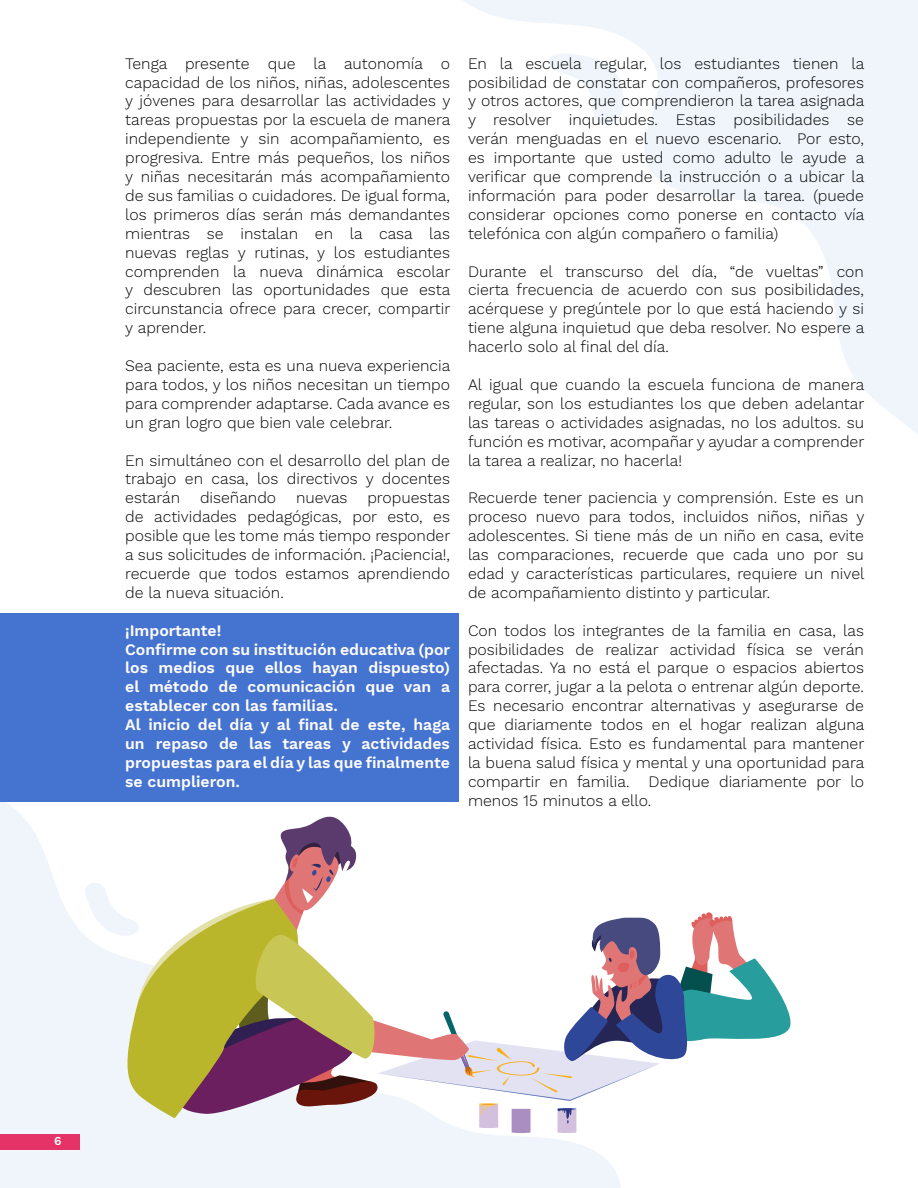
<style>
.page{position:relative;width:918px;height:1188px;background:#fff}
.page>*{position:absolute;margin:0;border:0;box-sizing:border-box;transform-origin:0 0}
.t1{font:300 15.75px/18.9px "Work Sans";color:#000;text-align:justify}
.t2{font:600 15.75px/18.9px "Work Sans";color:#fffdfe}
.t3{font:600 12px "Work Sans";color:#fff}
</style>
<div class="page">
<svg style="left:462px;top:0;width:456px;height:434px"></svg>
<svg style="left:0;top:801px;width:621px;height:387px;fill:#eff5fa"></svg>
<div style="left:0;top:613px;width:459px;height:188px;background:#4573d0"></div>
<svg style="left:82px;top:813px;width:709px;height:320px"></svg>
<p class="t1" style="left:125px;top:54px;width:327px">Tenga presente que la autonomía o capacidad de los niños, niñas, adolescentes y jóvenes para desarrollar las actividades y tareas propuestas por la escuela de manera independiente y sin acompañamiento, es progresiva. Entre más pequeños, los niños y niñas necesitarán más acompañamiento de sus familias o cuidadores. De igual forma, los primeros días serán más demandantes mientras se instalan en la casa las nuevas reglas y rutinas, y los estudiantes comprenden la nueva dinámica escolar y descubren las oportunidades que esta circunstancia ofrece para crecer, compartir y aprender.</p>
<p class="t1" style="left:125px;top:357px;width:327px">Sea paciente, esta es una nueva experiencia para todos, y los niños necesitan un tiempo para comprender adaptarse. Cada avance es un gran logro que bien vale celebrar.</p>
<p class="t1" style="left:125px;top:451px;width:326px">En simultáneo con el desarrollo del plan de trabajo en casa, los directivos y docentes estarán</p>
<p class="t1" style="left:200px;top:489px;width:78px">diseñando</p>
<p class="t1" style="left:296px;top:489px;width:53px">nuevas</p>
<p class="t1" style="left:125px;top:489px;width:327px;text-indent:242px">propuestas de actividades pedagógicas, por esto, es posible que les tome más tiempo responder a sus solicitudes de información. ¡Paciencia!, recuerde que todos estamos aprendiendo de la nueva situación.</p>
<p class="t2" style="left:125px;top:622px;width:327px">¡Importante!<br>Confirme con su institución educativa (por los medios que ellos hayan dispuesto) el método de comunicación que van a establecer con las familias.<br>Al inicio del día y al final de este, haga un repaso de las tareas y actividades propuestas para el día y las que finalmente se cumplieron.</p>
<p class="t1" style="left:468px;top:54px;width:398px">En la escuela regular, los estudiantes tienen la posibilidad de constatar con compañeros, profesores y otros actores, que comprendieron la tarea asignada y resolver inquietudes. Estas posibilidades se verán menguadas en el nuevo escenario. Por esto, es importante que usted como adulto le ayude a verificar que comprende la instrucción o a ubicar la información para poder desarrollar la tarea. (puede considerar opciones como ponerse en contacto vía telefónica con algún compañero o familia)</p>
<p class="t1" style="left:468px;top:262px;width:398px">Durante el transcurso del día, “de vueltas” con cierta frecuencia de acuerdo con sus posibilidades, acérquese y pregúntele por lo que está haciendo y si tiene alguna inquietud que deba resolver. No espere a hacerlo solo al final del día.</p>
<p class="t1" style="left:468px;top:376px;width:398px">Al igual que cuando la escuela funciona de manera regular, son los estudiantes los que deben adelantar las tareas o actividades asignadas, no los adultos. su función es motivar, acompañar y ayudar a comprender la tarea a realizar, no hacerla!</p>
<p class="t1" style="left:468px;top:489px;width:398px">Recuerde tener paciencia y comprensión. Este es un proceso nuevo para todos, incluidos niños, niñas y adolescentes. Si tiene más de un niño en casa, evite las comparaciones, recuerde que cada uno por su edad y características particulares, requiere un nivel de acompañamiento distinto y particular.</p>
<p class="t1" style="left:468px;top:621px;width:398px">Con todos los integrantes de la familia en casa, las posibilidades de realizar actividad física se verán afectadas. Ya no está el parque o espacios abiertos para correr, jugar a la pelota o entrenar algún deporte.<br>Es necesario encontrar alternativas y asegurarse de que diariamente todos en el hogar realizan alguna actividad física. Esto es fundamental para mantener la buena salud física y mental y una oportunidad para compartir en familia. Dedique diariamente por lo menos 15 minutos a ello.</p>
<p class="t3" style="left:54px;top:1134px;width:9px">6</p>
</div>
